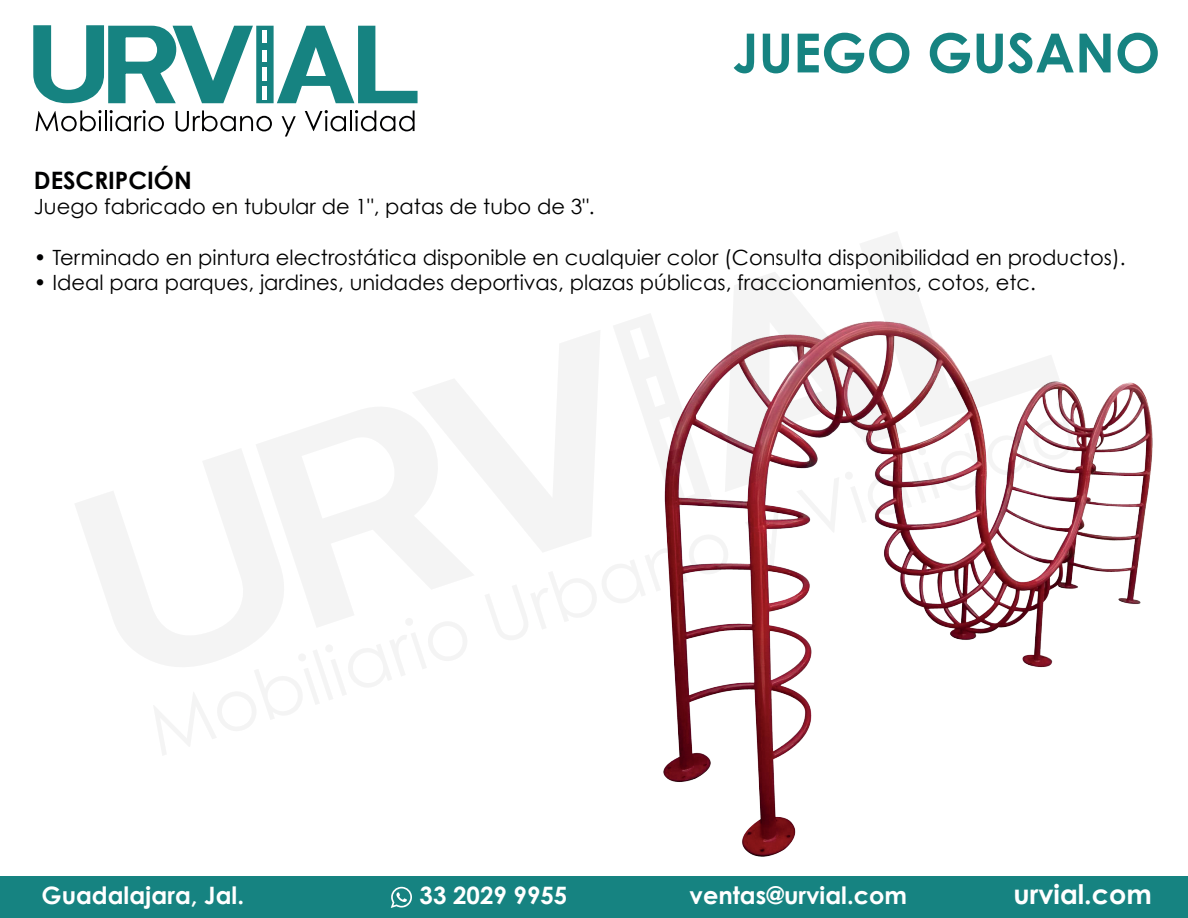
<style>
.page{position:relative;width:1188px;height:918px;background:#fff}
.page>*{position:absolute;margin:0;border:0;box-sizing:border-box;transform-origin:0 0}
.t1{font:700 54px "Century Gothic";color:#168381}
.t2{font:700 27px "Century Gothic";color:#fff}
.t3{font:700 24px "Century Gothic";color:#fff}
.t4{font:700 24px "Century Gothic";color:#000001}
.t5{font:21px "Century Gothic";color:#000001}
</style>
<div class="page">
<svg style="left:33px;top:25px;width:220px;height:79px"></svg>
<div style="left:256px;top:26px;width:18px;height:77px;background:#168381;border:2px solid #168381"></div>
<svg style="left:277px;top:25px;width:141px;height:79px"></svg>
<div style="left:262px;top:31px;width:5px;height:12px;background:#fff"></div>
<svg style="left:36px;top:110px;width:66px;height:21px"></svg>
<hr style="left:105px;top:110px;width:2px;height:21px;background:#000001">
<svg style="left:110px;top:110px;width:54px;height:21px"></svg>
<svg style="left:176px;top:110px;width:96px;height:22px"></svg>
<svg style="left:282px;top:116px;width:14px;height:20px"></svg>
<svg style="left:305px;top:110px;width:41px;height:21px"></svg>
<hr style="left:350px;top:110px;width:2px;height:21px;background:#000001">
<svg style="left:355px;top:110px;width:60px;height:21px"></svg>
<div style="left:262px;top:51px;width:5px;height:11px;background:#fff"></div>
<div style="left:262px;top:67px;width:5px;height:13px;background:#fff"></div>
<div style="left:262px;top:86px;width:5px;height:13px;background:#fff"></div>
<div style="left:0;top:876px;width:1188px;height:42px;background:#168381"></div>
<svg style="left:391px;top:887px;width:21px;height:21px"></svg>
<img style="left:664px;top:382px;width:489px;height:474px">
<svg style="left:75px;top:491px;width:78px;height:170px"></svg>
<svg style="left:153px;top:232px;width:925px;height:524px"></svg>
<h1 class="t1" style="left:733px;top:12px;width:429px">JUEGO GUSANO</h1>
<p class="t4" style="left:34px;top:162px;width:159px">DESCRIPCIÓN</p>
<p class="t5" style="left:34px;top:192px;width:562px">Juego fabricado en tubular de 1", patas de tubo de 3".</p>
<p class="t5" style="left:34px;top:243px;width:1093px">• Terminado en pintura electrostática disponible en cualquier color (Consulta disponibilidad en productos).</p>
<p class="t5" style="left:34px;top:268px;width:1004px">• Ideal para parques, jardines, unidades deportivas, plazas públicas, fraccionamientos, cotos, etc.</p>
<p class="t3" style="left:42px;top:878px;width:204px">Guadalajara, Jal.</p>
<p class="t3" style="left:420px;top:878px;width:149px">33 2029 9955</p>
<p class="t3" style="left:690px;top:878px;width:219px">ventas@urvial.com</p>
<p class="t2" style="left:1014px;top:874px;width:140px">urvial.com</p>
</div>
